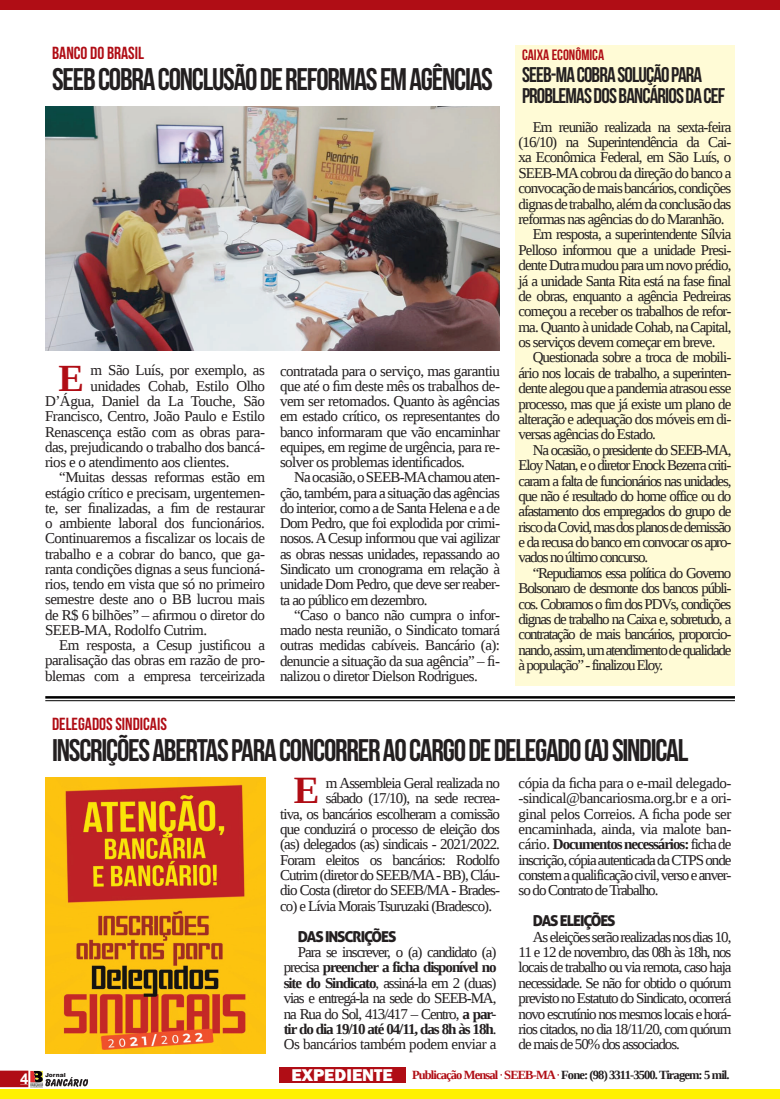
<style>
.page{position:relative;width:780px;height:1099px;background:#fff}
.page>*{position:absolute;margin:0;border:0;box-sizing:border-box;transform-origin:0 0}
.t1{font:700 38.5px "Liberation Serif";color:#b00d15}
.t2{font:700 38.25px "Liberation Serif";color:#b00d15}
.t3{font:31.25px "Bebas Neue";letter-spacing:-.04em;color:#231f20}
.t4{font:21.25px/21.2px "Bebas Neue";letter-spacing:-.04em;color:#231f20}
.t5{font:17.5px "Bebas Neue";color:#b00d15}
.t6{font:15px/15.4px "Liberation Serif";letter-spacing:-.06em;color:#231f20;text-align:justify}
.t7{font:15px "Liberation Serif";letter-spacing:-.03em;color:#231f20}
.t8{font:15px "Liberation Serif";letter-spacing:-.08em;color:#231f20}
.t9{font:15px "Aller Display";letter-spacing:-.07em;color:#231f20}
.t10{font:15px "Bebas Neue";color:#b00d15}
.t11{font:700 15px "Arial";color:#fff}
.t12{font:700 12.5px "Liberation Serif";letter-spacing:-.07em;color:#231f20}
.t13{font:900 6px "Arial";color:#231f20}
.s1{font-weight:700}
.s2{font-family:"Franklin Gothic";font-weight:800;font-size:17.5px;color:#fff}
.s3{color:#b00d15}
.s4{font-weight:400;color:#b00d15}
</style>
<div class="page">
<svg style="left:0;top:1070px;width:88px;height:18px"></svg>
<div style="left:0;top:1089px;width:779px;height:9px;background:#fff101"></div>
<div style="left:0;top:0;width:779px;height:10px;background:#b00d15"></div>
<hr style="left:45px;top:696px;width:690px;height:2px;background:#000">
<hr style="left:45px;top:700px;width:690px;height:1px;background:#000">
<div style="left:279px;top:1067px;width:126px;height:15px;background:#b00d15"></div>
<div style="left:515px;top:45px;width:220px;height:640px;background:#fffbd6"></div>
<img style="left:45px;top:106px;width:455px;height:244px">
<img style="left:45px;top:777px;width:220px;height:276px">
<p class="t5" style="left:52px;top:43px;width:93px">BANCO DO BRASIL</p>
<h3 class="t3" style="left:52px;top:62px;width:442px">SEEB COBRA CONCLUSÃO DE REFORMAS EM AGÊNCIAS</h3>
<h2 class="t2" style="left:59px;top:352px;width:27px">E</h2>
<p class="t7" style="left:91px;top:361px;width:176px">m São Luís, por exemplo, as</p>
<p class="t7" style="left:91px;top:376px;width:176px">unidades Cohab, Estilo Olho</p>
<p class="t7" style="left:45px;top:391px;width:221px">D’Água, Daniel da La Touche, São</p>
<p class="t7" style="left:45px;top:406px;width:221px">Francisco, Centro, João Paulo e Estilo</p>
<p class="t7" style="left:45px;top:422px;width:221px">Renascença estão com as obras para-</p>
<p class="t7" style="left:45px;top:437px;width:221px">das, prejudicando o trabalho dos bancá-</p>
<p class="t7" style="left:45px;top:452px;width:186px">rios e o atendimento aos clientes.</p>
<p class="t7" style="left:59px;top:467px;width:207px">“Muitas dessas reformas estão em</p>
<p class="t7" style="left:45px;top:483px;width:221px">estágio crítico e precisam, urgentemen-</p>
<p class="t7" style="left:45px;top:498px;width:221px">te, ser finalizadas, a fim de restaurar</p>
<p class="t7" style="left:45px;top:513px;width:221px">o ambiente laboral dos funcionários.</p>
<p class="t7" style="left:45px;top:528px;width:221px">Continuaremos a fiscalizar os locais de</p>
<p class="t7" style="left:45px;top:544px;width:221px">trabalho e a cobrar do banco, que ga-</p>
<p class="t7" style="left:45px;top:559px;width:221px">ranta condições dignas a seus funcioná-</p>
<p class="t7" style="left:45px;top:574px;width:221px">rios, tendo em vista que só no primeiro</p>
<p class="t7" style="left:45px;top:589px;width:221px">semestre deste ano o BB lucrou mais</p>
<p class="t7" style="left:45px;top:605px;width:221px">de R$ 6 bilhões” – afirmou o diretor do</p>
<p class="t7" style="left:45px;top:620px;width:164px">SEEB-MA, Rodolfo Cutrim.</p>
<p class="t7" style="left:59px;top:635px;width:207px">Em resposta, a Cesup justificou a</p>
<p class="t7" style="left:45px;top:650px;width:221px">paralisação das obras em razão de pro-</p>
<p class="t7" style="left:45px;top:666px;width:221px">blemas com a empresa terceirizada</p>
<p class="t6" style="left:280px;top:363px;width:221px">contratada para o serviço, mas garantiu que até o fim deste mês os trabalhos de&shy;vem ser retomados. Quanto às agências em estado crítico, os representantes do banco informaram que vão encaminhar equipes, em regime de urgência, para re&shy;solver os problemas identificados.</p>
<p class="t6" style="left:280px;top:469px;width:221px;text-indent:14px">Na ocasião, o SEEB-MA chamou aten&shy;ção, também, para a situação das agências do interior, como a de Santa Helena e a de Dom Pedro, que foi explodida por crimi&shy;nosos. A Cesup informou que vai agilizar as obras nessas unidades, repassando ao Sindicato um cronograma em relação à unidade Dom Pedro, que deve ser reaber&shy;ta ao público em dezembro.</p>
<p class="t6" style="left:280px;top:607px;width:221px;text-indent:14px">“Caso o banco não cumpra o infor&shy;mado nesta reunião, o Sindicato tomará outras medidas cabíveis. Bancário (a): denuncie a situação da sua agência” – fi&shy;nalizou o diretor Dielson Rodrigues.</p>
<p class="t10" style="left:522px;top:47px;width:84px">CAIXA ECONÔMICA</p>
<h3 class="t4" style="left:522px;top:63px;width:205px">SEEB-MA COBRA SOLUÇÃO PARA<br>PROBLEMAS DOS BANCÁRIOS DA CEF</h3>
<p class="t6" style="left:532px;top:119px;width:200px">Em reunião realizada na sexta-feira</p>
<p class="t6" style="left:518px;top:134px;width:214px">(16/10) na Superintendência da Cai-</p>
<p class="t6" style="left:518px;top:150px;width:214px">xa Econômica Federal, em São Luís, o</p>
<p class="t6" style="left:518px;top:165px;width:214px">SEEB-MA cobrou da direção do banco a</p>
<p class="t6" style="left:518px;top:180px;width:214px">convocação de mais bancários, condições</p>
<p class="t6" style="left:518px;top:196px;width:214px">dignas de trabalho, além da conclusão das</p>
<p class="t6" style="left:518px;top:211px;width:207px">reformas nas agências do do Maranhão.</p>
<p class="t6" style="left:532px;top:227px;width:200px">Em resposta, a superintendente Sílvia</p>
<p class="t6" style="left:518px;top:242px;width:214px">Pelloso informou que a unidade Presi-</p>
<p class="t6" style="left:518px;top:257px;width:214px">dente Dutra mudou para um novo prédio,</p>
<p class="t6" style="left:518px;top:273px;width:214px">já a unidade Santa Rita está na fase final</p>
<p class="t6" style="left:518px;top:288px;width:214px">de obras, enquanto a agência Pedreiras</p>
<p class="t6" style="left:518px;top:303px;width:214px">começou a receber os trabalhos de refor-</p>
<p class="t6" style="left:518px;top:319px;width:214px">ma. Quanto à unidade Cohab, na Capital,</p>
<p class="t6" style="left:518px;top:334px;width:198px">os serviços devem começar em breve.</p>
<p class="t6" style="left:532px;top:350px;width:200px">Questionada sobre a troca de mobili-</p>
<p class="t6" style="left:518px;top:365px;width:214px">ário nos locais de trabalho, a superinten-</p>
<p class="t6" style="left:518px;top:380px;width:214px">dente alegou que a pandemia atrasou esse</p>
<p class="t6" style="left:518px;top:396px;width:214px">processo, mas que já existe um plano de</p>
<p class="t6" style="left:518px;top:411px;width:214px">alteração e adequação dos móveis em di-</p>
<p class="t6" style="left:518px;top:426px;width:139px">versas agências do Estado.</p>
<p class="t8" style="left:532px;top:440px;width:200px">Na ocasião, o presidente do SEEB-MA,</p>
<p class="t8" style="left:518px;top:455px;width:214px">Eloy Natan, e o diretor Enock Bezerra criti-</p>
<p class="t8" style="left:518px;top:471px;width:214px">caram a falta de funcionários nas unidades,</p>
<p class="t8" style="left:518px;top:486px;width:214px">que não é resultado do home office ou do</p>
<p class="t8" style="left:518px;top:501px;width:214px">afastamento dos empregados do grupo de</p>
<p class="t8" style="left:518px;top:517px;width:214px">risco da Covid, mas dos planos de demissão</p>
<p class="t8" style="left:518px;top:532px;width:214px">e da recusa do banco em convocar os apro-</p>
<p class="t8" style="left:518px;top:547px;width:131px">vados no último concurso.</p>
<p class="t8" style="left:532px;top:563px;width:200px">“Repudiamos essa política do Governo</p>
<p class="t8" style="left:518px;top:578px;width:214px">Bolsonaro de desmonte dos bancos públi-</p>
<p class="t8" style="left:518px;top:594px;width:214px">cos. Cobramos o fim dos PDVs, condições</p>
<p class="t8" style="left:518px;top:609px;width:214px">dignas de trabalho na Caixa e, sobretudo, a</p>
<p class="t8" style="left:518px;top:624px;width:214px">contratação de mais bancários, proporcio-</p>
<p class="t8" style="left:518px;top:640px;width:214px">nando, assim, um atendimento de qualidade</p>
<p class="t8" style="left:518px;top:655px;width:146px">à população” - finalizou Eloy.</p>
<p class="t5" style="left:52px;top:713px;width:116px">DELEGADOS SINDICAIS</p>
<h3 class="t3" style="left:52px;top:732px;width:637px">INSCRIÇÕES ABERTAS PARA CONCORRER AO CARGO DE DELEGADO (A) SINDICAL</h3>
<p class="t11" style="left:20px;top:1068px;width:10px">4</p>
<p class="t13" style="left:45px;top:1070px;width:22px">Jornal</p>
<h1 class="t1" style="left:293px;top:764px;width:27px">E</h1>
<p class="t6" style="left:326px;top:775px;width:176px">m Assembleia Geral realizada no</p>
<p class="t6" style="left:326px;top:790px;width:176px">sábado (17/10), na sede recrea-</p>
<p class="t6" style="left:280px;top:805px;width:221px">tiva, os bancários escolheram a comissão</p>
<p class="t6" style="left:280px;top:821px;width:221px">que conduzirá o processo de eleição dos</p>
<p class="t6" style="left:280px;top:836px;width:221px">(as) delegados (as) sindicais - 2021/2022.</p>
<p class="t6" style="left:280px;top:852px;width:221px">Foram eleitos os bancários: Rodolfo</p>
<p class="t6" style="left:280px;top:867px;width:221px">Cutrim (diretor do SEEB/MA - BB), Cláu-</p>
<p class="t6" style="left:280px;top:882px;width:221px">dio Costa (diretor do SEEB/MA - Brades-</p>
<p class="t6" style="left:280px;top:898px;width:213px">co) e Lívia Morais Tsuruzaki (Bradesco).</p>
<p class="t9" style="left:298px;top:926px;width:100px">DAS INSCRIÇÕES</p>
<p class="t6" style="left:284px;top:944px;width:214px;text-indent:14px">Para se inscrever, o (a) candidato (a) precisa <span class="s1">preencher a ficha disponível no site do Sindicato</span>, assiná-la em 2 (duas) vias e entregá-la na sede do SEEB-MA, na Rua do Sol, 413/417 – Centro, <span class="s1">a par&shy;tir do dia 19/10 até 04/11, das 8h às 18h</span>.<br>Os bancários também podem enviar a</p>
<p class="t6" style="left:518px;top:775px;width:214px">cópia da ficha para o e-mail delegado--sindical@bancariosma.org.br e a ori&shy;ginal pelos Correios. A ficha pode ser encaminhada, ainda, via malote ban&shy;cário. <span class="s1">Documentos necessários:</span> ficha de inscrição, cópia autenticada da CTPS onde constem a qualificação civil, verso e anver&shy;so do Contrato de Trabalho.</p>
<p class="t9" style="left:532px;top:911px;width:84px">DAS ELEIÇÕES</p>
<p class="t6" style="left:518px;top:928px;width:214px;text-indent:14px">As eleições serão realizadas nos dias 10, 11 e 12 de novembro, das 08h às 18h, nos locais de trabalho ou via remota, caso haja necessidade. Se não for obtido o quórum previsto no Estatuto do Sindicato, ocorrerá novo escrutínio nos mesmos locais e horá&shy;rios citados, no dia 18/11/20, com quórum de mais de 50% dos associados.</p>
<p class="t12" style="left:291px;top:1066px;width:439px"><span class="s2">EXPEDIENTE</span> <span class="s3">Publicação Mensal</span> <span class="s4">·</span> <span class="s3">SEEB-MA</span> <span class="s4">·</span> Fone: (98) 3311-3500. Tiragem: 5 mil.</p>
</div>
